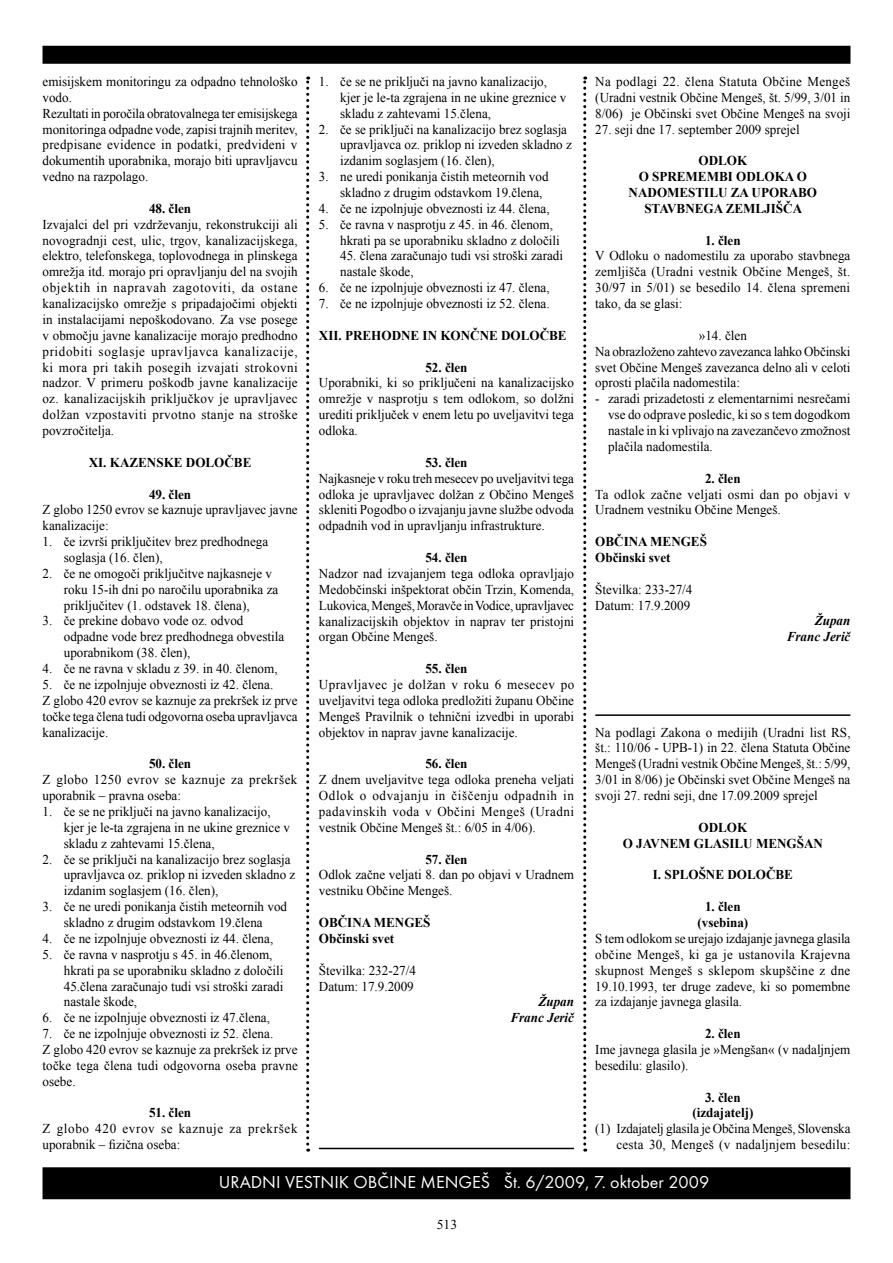
<style>
.page{position:relative;width:893px;height:1263px;background:#fff}
.page>*{position:absolute;margin:0;border:0;box-sizing:border-box;transform-origin:0 0}
.t1{font:18px "Futura TEE";color:#fff}
.t2{font:13.5px/15.9px "Times New Roman";color:#000}
.t3{font:700 13.5px/15.9px "Times New Roman";color:#000;text-align:center}
.t4{font:13.5px/15.9px "Times New Roman";letter-spacing:.025em;color:#000}
.t5{font:13.5px/15.9px "Times New Roman";letter-spacing:.035em;color:#000}
.t6{font:13.5px/15.9px "Times New Roman";letter-spacing:.05em;color:#000}
.t7{font:italic 700 13.5px/15.9px "Times New Roman";color:#000;text-align:right}
</style>
<div class="page">
<div style="left:43px;top:1168px;width:807px;height:30px;background:#000"></div>
<div style="left:43px;top:1167px;width:807px;height:32px;border:2px solid #000"></div>
<div style="left:43px;top:46px;width:807px;height:18px;background:#000"></div>
<svg style="left:306px;top:77px;width:3px;height:1074px"></svg>
<svg style="left:583px;top:77px;width:3px;height:1074px"></svg>
<hr style="left:319px;top:1148px;width:255px;height:1px;background:#000">
<hr style="left:595px;top:714px;width:255px;height:2px;background:#000">
<p class="t2" style="left:43px;top:73px;width:257px">emisijskem monitoringu za odpadno tehnološko vodo.<br>Rezultati in poročila obratovalnega ter emisijskega monitoringa odpadne vode, zapisi trajnih meritev, predpisane evidence in podatki, predvideni v dokumentih uporabnika, morajo biti upravljavcu vedno na razpolago.</p>
<p class="t3" style="left:149px;top:200px;width:44px">48. člen</p>
<p class="t2" style="left:43px;top:216px;width:257px;text-align:justify">Izvajalci del pri vzdrževanju, rekonstrukciji ali novogradnji cest, ulic, trgov, kanalizacijskega, elektro, telefonskega, toplovodnega in plinskega omrežja itd. morajo pri opravljanju del na svojih objektih in napravah zagotoviti, da ostane kanalizacijsko omrežje s pripadajočimi objekti in instalacijami nepoškodovano. Za vse posege v območju javne kanalizacije morajo predhodno pridobiti soglasje upravljavca kanalizacije, ki mora pri takih posegih izvajati strokovni nadzor. V primeru poškodb javne kanalizacije oz. kanalizacijskih priključkov je upravljavec dolžan vzpostaviti prvotno stanje na stroške povzročitelja.</p>
<p class="t3" style="left:89px;top:454px;width:164px">XI. KAZENSKE DOLOČBE</p>
<p class="t3" style="left:149px;top:486px;width:44px">49. člen</p>
<p class="t2" style="left:43px;top:502px;width:257px">Z globo 1250 evrov se kaznuje upravljavec javne kanalizacije:</p>
<p class="t2" style="left:64px;top:533px;width:206px;text-indent:-21px">1. če izvrši priključitev brez predhodnega soglasja (16. člen),</p>
<p class="t2" style="left:64px;top:565px;width:216px;text-indent:-21px">2. če ne omogoči priključitve najkasneje v roku 15-ih dni po naročilu uporabnika za priključitev (1. odstavek 18. člena),</p>
<p class="t2" style="left:64px;top:613px;width:222px;text-indent:-21px">3. če prekine dobavo vode oz. odvod odpadne vode brez predhodnega obvestila uporabnikom (38. člen),</p>
<p class="t2" style="left:43px;top:660px;width:237px">4. če ne ravna v skladu z 39. in 40. členom,</p>
<p class="t2" style="left:43px;top:676px;width:257px">5. če ne izpolnjuje obveznosti iz 42. člena.<br>Z globo 420 evrov se kaznuje za prekršek iz prve točke tega člena tudi odgovorna oseba upravljavca kanalizacije.</p>
<p class="t3" style="left:149px;top:755px;width:44px">50. člen</p>
<p class="t5" style="left:43px;top:771px;width:256px">Z globo 1250 evrov se kaznuje za prekršek uporabnik – pravna oseba:</p>
<p class="t2" style="left:64px;top:803px;width:228px;text-indent:-21px">1. če se ne priključi na javno kanalizacijo, kjer je le-ta zgrajena in ne ukine greznice v skladu z zahtevami 15.člena,</p>
<p class="t2" style="left:64px;top:851px;width:233px;text-indent:-21px">2. če se priključi na kanalizacijo brez soglasja upravljavca oz. priklop ni izveden skladno z izdanim soglasjem (16. člen),</p>
<p class="t2" style="left:43px;top:898px;width:246px;text-align:center">3. če ne uredi ponikanja čistih meteornih vod skladno z drugim odstavkom 19.člena</p>
<p class="t2" style="left:43px;top:930px;width:232px">4. če ne izpolnjuje obveznosti iz 44. člena,</p>
<p class="t2" style="left:64px;top:946px;width:221px;text-indent:-21px">5. če ravna v nasprotju s 45. in 46.členom, hkrati pa se uporabniku skladno z določili 45.člena zaračunajo tudi vsi stroški zaradi nastale škode,</p>
<p class="t2" style="left:43px;top:1009px;width:229px">6. če ne izpolnjuje obveznosti iz 47.člena,</p>
<p class="t2" style="left:43px;top:1025px;width:257px">7. če ne izpolnjuje obveznosti iz 52. člena.<br>Z globo 420 evrov se kaznuje za prekršek iz prve točke tega člena tudi odgovorna oseba pravne osebe.</p>
<p class="t3" style="left:149px;top:1105px;width:44px">51. člen</p>
<p class="t6" style="left:43px;top:1121px;width:257px">Z globo 420 evrov se kaznuje za prekršek uporabnik – fizična oseba:</p>
<p class="t2" style="left:340px;top:73px;width:228px;text-indent:-21px">1. če se ne priključi na javno kanalizacijo, kjer je le-ta zgrajena in ne ukine greznice v skladu z zahtevami 15.člena,</p>
<p class="t2" style="left:340px;top:121px;width:233px;text-indent:-21px">2. če se priključi na kanalizacijo brez soglasja upravljavca oz. priklop ni izveden skladno z izdanim soglasjem (16. člen),</p>
<p class="t2" style="left:340px;top:168px;width:210px;text-indent:-21px">3. ne uredi ponikanja čistih meteornih vod skladno z drugim odstavkom 19.člena,</p>
<p class="t2" style="left:319px;top:200px;width:232px">4. če ne izpolnjuje obveznosti iz 44. člena,</p>
<p class="t2" style="left:340px;top:216px;width:221px;text-indent:-21px">5. če ravna v nasprotju z 45. in 46. členom, hkrati pa se uporabniku skladno z določili</p>
<p class="t2" style="left:340px;top:248px;width:224px">45. člena zaračunajo tudi vsi stroški zaradi nastale škode,</p>
<p class="t2" style="left:319px;top:280px;width:232px">6. če ne izpolnjuje obveznosti iz 47. člena,</p>
<p class="t2" style="left:319px;top:295px;width:232px">7. če ne izpolnjuje obveznosti iz 52. člena.</p>
<p class="t3" style="left:319px;top:327px;width:249px">XII. PREHODNE IN KONČNE DOLOČBE</p>
<p class="t3" style="left:425px;top:359px;width:44px">52. člen</p>
<p class="t2" style="left:319px;top:375px;width:257px;text-align:justify">Uporabniki, ki so priključeni na kanalizacijsko omrežje v nasprotju s tem odlokom, so dolžni urediti priključek v enem letu po uveljavitvi tega odloka.</p>
<p class="t3" style="left:425px;top:454px;width:44px">53. člen</p>
<p class="t2" style="left:319px;top:470px;width:257px;text-align:justify">Najkasneje v roku treh mesecev po uveljavitvi tega odloka je upravljavec dolžan z Občino Mengeš skleniti Pogodbo o izvajanju javne službe odvoda odpadnih vod in upravljanju infrastrukture.</p>
<p class="t3" style="left:425px;top:549px;width:44px">54. člen</p>
<p class="t2" style="left:319px;top:565px;width:257px;text-align:justify">Nadzor nad izvajanjem tega odloka opravljajo Medobčinski inšpektorat občin Trzin, Komenda, Lukovica, Mengeš, Moravče in Vodice, upravljavec kanalizacijskih objektov in naprav ter pristojni organ Občine Mengeš.</p>
<p class="t3" style="left:425px;top:660px;width:44px">55. člen</p>
<p class="t2" style="left:319px;top:676px;width:257px;text-align:justify">Upravljavec je dolžan v roku 6 mesecev po uveljavitvi tega odloka predložiti županu Občine Mengeš Pravilnik o tehnični izvedbi in uporabi objektov in naprav javne kanalizacije.</p>
<p class="t3" style="left:425px;top:755px;width:44px">56. člen</p>
<p class="t2" style="left:319px;top:771px;width:257px;text-align:justify">Z dnem uveljavitve tega odloka preneha veljati Odlok o odvajanju in čiščenju odpadnih in padavinskih voda v Občini Mengeš (Uradni vestnik Občine Mengeš št.: 6/05 in 4/06).</p>
<p class="t3" style="left:425px;top:851px;width:44px">57. člen</p>
<p class="t2" style="left:319px;top:867px;width:257px">Odlok začne veljati 8. dan po objavi v Uradnem vestniku Občine Mengeš.</p>
<p class="t3" style="left:319px;top:914px;width:113px;text-align:left">OBČINA MENGEŠ<br>Občinski svet</p>
<p class="t2" style="left:319px;top:962px;width:99px">Številka: 232-27/4<br>Datum: 17.9.2009</p>
<p class="t7" style="left:510px;top:993px;width:65px">Župan<br>Franc Jerič</p>
<p class="t2" style="left:595px;top:73px;width:257px;text-align:justify">Na podlagi 22. člena Statuta Občine Mengeš (Uradni vestnik Občine Mengeš, št. 5/99, 3/01 in 8/06) je Občinski svet Občine Mengeš na svoji</p>
<p class="t2" style="left:595px;top:121px;width:206px">27. seji dne 17. september 2009 sprejel</p>
<p class="t3" style="left:629px;top:152px;width:190px">ODLOK<br>O SPREMEMBI ODLOKA O<br>NADOMESTILU ZA UPORABO<br>STAVBNEGA ZEMLJIŠČA</p>
<p class="t3" style="left:705px;top:232px;width:37px">1. člen</p>
<p class="t2" style="left:595px;top:248px;width:257px;text-align:justify">V Odloku o nadomestilu za uporabo stavbnega zemljišča (Uradni vestnik Občine Mengeš, št.<br>30/97 in 5/01) se besedilo 14. člena spremeni tako, da se glasi:</p>
<p class="t2" style="left:595px;top:327px;width:257px;text-indent:104px">»14. člen<br>Na obrazloženo zahtevo zavezanca lahko Občinski svet Občine Mengeš zavezanca delno ali v celoti oprosti plačila nadomestila:</p>
<p class="t2" style="left:608px;top:391px;width:244px;text-align:justify;text-indent:-13px">- zaradi prizadetosti z elementarnimi nesrečami vse do odprave posledic, ki so s tem dogodkom nastale in ki vplivajo na zavezančevo zmožnost plačila nadomestila.</p>
<p class="t3" style="left:705px;top:470px;width:37px">2. člen</p>
<p class="t4" style="left:595px;top:486px;width:257px">Ta odlok začne veljati osmi dan po objavi v<br>Uradnem vestniku Občine Mengeš.</p>
<p class="t3" style="left:595px;top:533px;width:113px;text-align:left">OBČINA MENGEŠ<br>Občinski svet</p>
<p class="t2" style="left:595px;top:581px;width:99px">Številka: 233-27/4<br>Datum: 17.9.2009</p>
<p class="t7" style="left:787px;top:613px;width:65px">Župan<br>Franc Jerič</p>
<p class="t2" style="left:595px;top:724px;width:257px;text-align:justify">Na podlagi Zakona o medijih (Uradni list RS, št.: 110/06 - UPB-1) in 22. člena Statuta Občine Mengeš (Uradni vestnik Občine Mengeš, št.: 5/99, 3/01 in 8/06) je Občinski svet Občine Mengeš na svoji 27. redni seji, dne 17.09.2009 sprejel</p>
<p class="t3" style="left:623px;top:819px;width:202px">ODLOK<br>O JAVNEM GLASILU MENGŠAN</p>
<p class="t3" style="left:653px;top:867px;width:142px">I. SPLOŠNE DOLOČBE</p>
<p class="t3" style="left:697px;top:898px;width:52px">1. člen (vsebina)</p>
<p class="t2" style="left:595px;top:930px;width:257px;text-align:justify">S tem odlokom se urejajo izdajanje javnega glasila občine Mengeš, ki ga je ustanovila Krajevna skupnost Mengeš s sklepom skupščine z dne 19.10.1993, ter druge zadeve, ki so pomembne za izdajanje javnega glasila.</p>
<p class="t3" style="left:705px;top:1025px;width:37px">2. člen</p>
<p class="t2" style="left:595px;top:1041px;width:257px">Ime javnega glasila je »Mengšan« (v nadaljnjem besedilu: glasilo).</p>
<p class="t3" style="left:692px;top:1089px;width:63px">3. člen (izdajatelj)</p>
<p class="t2" style="left:595px;top:1121px;width:257px;text-align:right">(1) Izdajatelj glasila je Občina Mengeš, Slovenska cesta 30, Mengeš (v nadaljnjem besedilu:</p>
<h1 class="t1" style="left:219px;top:1171px;width:492px">URADNI VESTNIK OBČINE MENGEŠ Št. 6/2009, 7. oktober 2009</h1>
<p class="t2" style="left:437px;top:1217px;width:22px">513</p>
</div>
